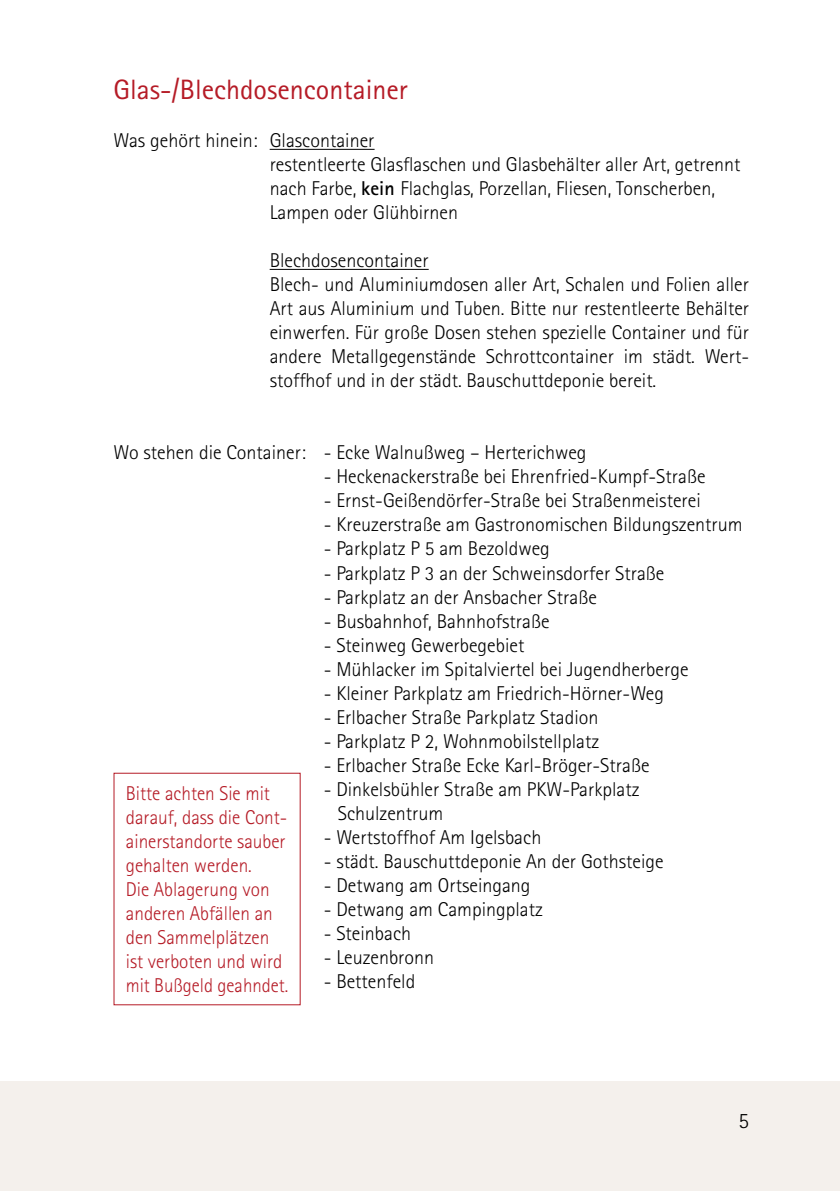
<style>
.page{position:relative;width:840px;height:1191px;background:#fff}
.page>*{position:absolute;margin:0;border:0;box-sizing:border-box;transform-origin:0 0}
.t1{font:28px "Rotis Sans Serif";color:#b51b26}
.t2{font:300 22px "Rotis Sans Serif";color:#000}
.t3{font:300 20px/24px "Rotis Sans Serif";color:#000}
.t4{font:300 20px/24px "Rotis Sans Serif";color:#b51b26;scale:.96 1}
.s1{font-weight:700}
</style>
<div class="page">
<div style="left:0;top:1081px;width:839px;height:110px;background:#f4f0ec"></div>
<hr style="left:269px;top:149px;width:105px;height:1px;background:#000">
<hr style="left:269px;top:269px;width:159px;height:1px;background:#000">
<h1 class="t1" style="left:113px;top:73px;width:295px">Glas-/Blechdosencontainer</h1>
<p class="t3" style="left:269px;top:129px;width:472px;text-indent:-156px">Was gehört hinein: Glascontainer<br>restentleerte Glasflaschen und Glasbehälter aller Art, getrennt nach Farbe, <span class="s1">kein</span> Flachglas, Porzellan, Fliesen, Tonscherben, Lampen oder Glühbirnen</p>
<p class="t3" style="left:269px;top:249px;width:480px">Blechdosencontainer<br>Blech- und Aluminiumdosen aller Art, Schalen und Folien aller Art aus Aluminium und Tuben. Bitte nur restentleerte Behälter einwerfen. Für große Dosen stehen spezielle Container und für andere Metallgegenstände Schrottcontainer im städt. Wert&shy;stoffhof und in der städt. Bauschuttdeponie bereit.</p>
<p class="t3" style="left:113px;top:441px;width:474px">Wo stehen die Container: - Ecke Walnußweg – Herterichweg</p>
<p class="t3" style="left:323px;top:465px;width:383px">- Heckenackerstraße bei Ehrenfried-Kumpf-Straße</p>
<p class="t3" style="left:323px;top:489px;width:378px">- Ernst-Geißendörfer-Straße bei Straßenmeisterei</p>
<p class="t3" style="left:323px;top:513px;width:420px">- Kreuzerstraße am Gastronomischen Bildungszentrum</p>
<p class="t3" style="left:323px;top:537px;width:227px">- Parkplatz P 5 am Bezoldweg</p>
<p class="t3" style="left:323px;top:561px;width:342px">- Parkplatz P 3 an der Schweinsdorfer Straße</p>
<p class="t3" style="left:323px;top:585px;width:274px">- Parkplatz an der Ansbacher Straße</p>
<p class="t3" style="left:323px;top:609px;width:227px">- Busbahnhof, Bahnhofstraße</p>
<p class="t3" style="left:323px;top:633px;width:202px">- Steinweg Gewerbegebiet</p>
<p class="t3" style="left:323px;top:657px;width:366px">- Mühlacker im Spitalviertel bei Jugendherberge</p>
<p class="t3" style="left:323px;top:681px;width:341px">- Kleiner Parkplatz am Friedrich-Hörner-Weg</p>
<p class="t3" style="left:323px;top:705px;width:276px">- Erlbacher Straße Parkplatz Stadion</p>
<p class="t3" style="left:323px;top:729px;width:277px">- Parkplatz P 2, Wohnmobilstellplatz</p>
<p class="t3" style="left:323px;top:753px;width:327px">- Erlbacher Straße Ecke Karl-Bröger-Straße</p>
<p class="t3" style="left:337px;top:777px;width:303px;text-indent:-14px">- Dinkelsbühler Straße am PKW-Parkplatz<br>Schulzentrum</p>
<p class="t3" style="left:323px;top:825px;width:219px">- Wertstoffhof Am Igelsbach</p>
<p class="t3" style="left:323px;top:849px;width:341px">- städt. Bauschuttdeponie An der Gothsteige</p>
<p class="t3" style="left:323px;top:873px;width:208px">- Detwang am Ortseingang</p>
<p class="t3" style="left:323px;top:897px;width:220px">- Detwang am Campingplatz</p>
<p class="t3" style="left:323px;top:921px;width:89px">- Steinbach</p>
<p class="t3" style="left:323px;top:945px;width:112px">- Leuzenbronn</p>
<p class="t3" style="left:323px;top:969px;width:93px">- Bettenfeld</p>
<p class="t4" style="left:126px;top:781px;width:170px">Bitte achten Sie mit darauf, dass die Cont&shy;ainerstandorte sauber gehalten werden.<br>Die Ablagerung von anderen Abfällen an den Sammelplätzen ist verboten und wird mit Bußgeld geahndet.</p>
<p class="t2" style="left:738px;top:1108px;width:12px">5</p>
</div>
